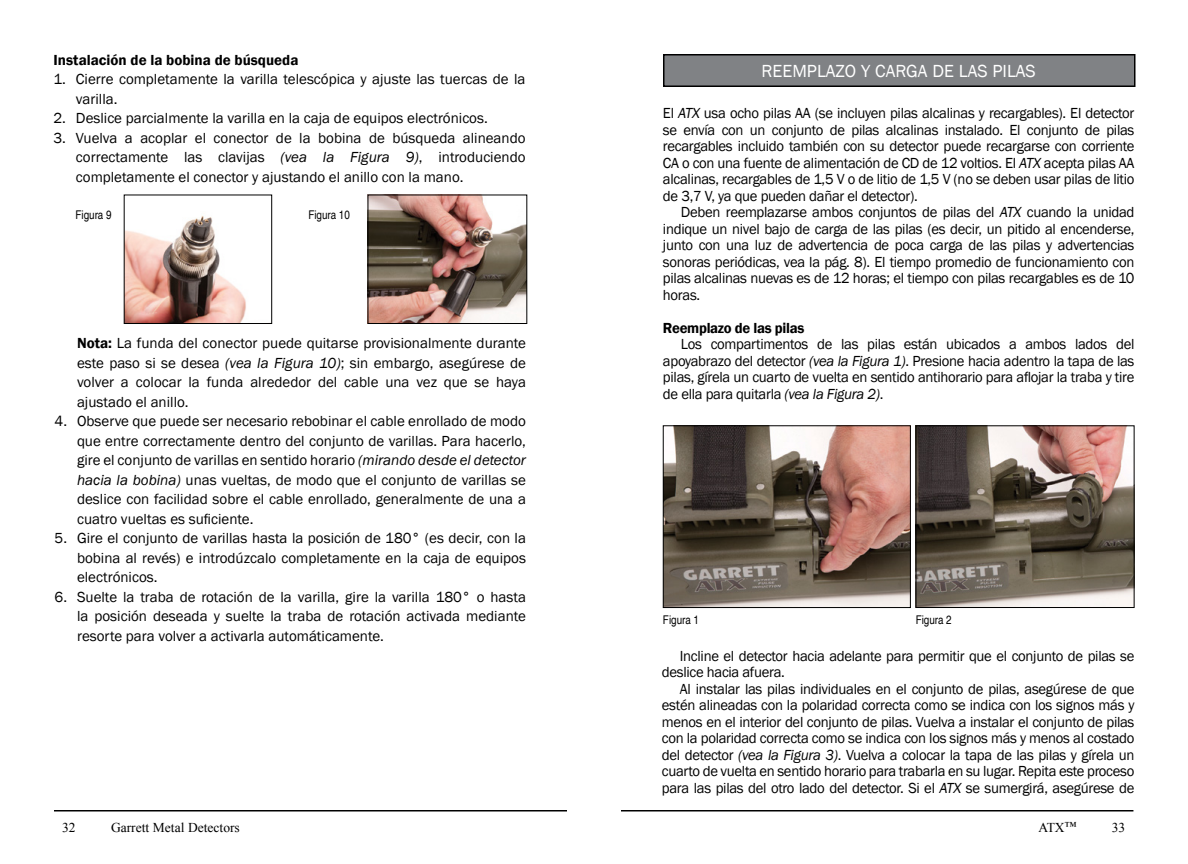
<style>
.page{position:relative;width:1188px;height:864px;background:#fff}
.page>*{position:absolute;margin:0;border:0;box-sizing:border-box;transform-origin:0 0}
.t1{font:18px "Franklin Gothic";color:#fff}
.t2{font:15px/16.5px "Franklin Gothic";letter-spacing:-.015em;color:#000;text-align:justify}
.t3{font:600 15px "Franklin Gothic";color:#000}
.t4{font:600 15px "Franklin Gothic";letter-spacing:-.02em;color:#000}
.t5{font:13.5px "Times New Roman";color:#000}
.t6{font:12px "Sans Narrow";color:#000}
.s1{font-style:italic}
.s2{font-weight:600}
.s3{font-size:12px}
</style>
<div class="page">
<hr style="left:621px;top:810px;width:512px;height:2px;background:#000">
<hr style="left:54px;top:810px;width:513px;height:2px;background:#000">
<img style="left:370px;top:197px;width:155px;height:125px">
<div style="left:368px;top:195px;width:159px;height:129px;border:1px solid #000"></div>
<img style="left:126px;top:215px;width:120px;height:107px">
<div style="left:124px;top:195px;width:148px;height:129px;border:1px solid #000"></div>
<div style="left:664px;top:55px;width:471px;height:31px;background:#808285"></div>
<div style="left:663px;top:54px;width:473px;height:33px;border:2px solid #000"></div>
<img style="left:665px;top:428px;width:244px;height:178px">
<div style="left:663px;top:426px;width:248px;height:182px;border:1px solid #000"></div>
<img style="left:918px;top:428px;width:214px;height:178px">
<div style="left:916px;top:426px;width:218px;height:182px;border:1px solid #000"></div>
<p class="t3" style="left:53px;top:50px;width:247px">Instalación de la bobina de búsqueda</p>
<p class="t2" style="left:53px;top:71px;width:474px">1. Cierre completamente la varilla telescópica y ajuste las tuercas de la</p>
<p class="t2" style="left:76px;top:91px;width:41px">varilla.</p>
<p class="t2" style="left:53px;top:110px;width:434px">2.Deslice parcialmente la varilla en la caja de equipos electrónicos.</p>
<p class="t2" style="left:76px;top:128px;width:451px;line-height:19.5px;text-indent:-22px">3. Vuelva a acoplar el conector de la bobina de búsqueda alineando correctamente las clavijas <span class="s1">(vea la Figura 9)</span>, introduciendo completamente el conector y ajustando el anillo con la mano.</p>
<p class="t6" style="left:308px;top:208px;width:43px">Figura 10</p>
<p class="t6" style="left:76px;top:208px;width:38px">Figura 9</p>
<p class="t2" style="left:77px;top:334px;width:450px;line-height:19.5px"><span class="s2">Nota:</span> La funda del conector puede quitarse provisionalmente durante este paso si se desea <span class="s1">(vea la Figura 10)</span>; sin embargo, asegúrese de volver a colocar la funda alrededor del cable una vez que se haya ajustado el anillo.</p>
<p class="t2" style="left:55px;top:413px;width:473px">4. Observe que puede ser necesario rebobinar el cable enrollado de modo</p>
<p class="t2" style="left:77px;top:433px;width:450px">que entre correctamente dentro del conjunto de varillas. Para hacerlo,</p>
<p class="t2" style="left:77px;top:452px;width:450px">gire el conjunto de varillas en sentido horario <span class="s1">(mirando desde el detector</span></p>
<p class="t2" style="left:77px;top:472px;width:450px"><span class="s1">hacia la bobina)</span> unas vueltas, de modo que el conjunto de varillas se</p>
<p class="t2" style="left:77px;top:491px;width:450px">deslice con facilidad sobre el cable enrollado, generalmente de una a</p>
<p class="t2" style="left:77px;top:511px;width:178px">cuatro vueltas es suficiente.</p>
<p class="t2" style="left:55px;top:530px;width:473px">5.G ire el conjunto de varillas hasta la posición de 180° (es decir, con la</p>
<p class="t2" style="left:77px;top:550px;width:450px">bobina al revés) e introdúzcalo completamente en la caja de equipos</p>
<p class="t2" style="left:77px;top:569px;width:80px">electrónicos.</p>
<p class="t2" style="left:77px;top:587px;width:450px;line-height:19.5px;text-indent:-22px">6. Suelte la traba de rotación de la varilla, gire la varilla 180° o hasta la posición deseada y suelte la traba de rotación activada mediante resorte para volver a activarla automáticamente.</p>
<p class="t1" style="left:762px;top:60px;width:276px">REEMPLAZO Y CARGA DE LAS PILAS</p>
<p class="t2" style="left:663px;top:105px;width:473px;text-align:left">El <span class="s1">ATX</span> usa ocho pilas AA (se incluyen pilas alcalinas y recargables). El detector se envía con un conjunto de pilas alcalinas instalado. El conjunto de pilas recargables incluido también con su detector puede recargarse con corriente CA o con una fuente de alimentación de CD de 12 voltios. El <span class="s1">ATX</span> acepta pilas AA alcalinas, recargables de 1,5 V o de litio de 1,5 V (no se deben usar pilas de litio de 3,7 V, ya que pueden dañar el detector).<br>Deben reemplazarse ambos conjuntos de pilas del <span class="s1">ATX</span></p>
<p class="t2" style="left:663px;top:204px;width:473px;text-indent:364px">cuando la unidad indique un nivel bajo de carga de las pilas (es decir, un pitido al encenderse, junto con una luz de advertencia de poca carga de las pilas y advertencias sonoras periódicas, vea la pág. 8). El tiempo promedio de funcionamiento con pilas alcalinas nuevas es de 12 horas; el tiempo con pilas recargables es de 10 horas.</p>
<p class="t4" style="left:663px;top:318px;width:143px">Reemplazo de las pilas</p>
<p class="t2" style="left:663px;top:336px;width:473px;text-indent:18px">Los compartimentos de las pilas están ubicados a ambos lados del apoyabrazo del detector <span class="s1">(vea la Figura 1)</span>. Presione hacia adentro la tapa de las pilas, gírela un cuarto de vuelta en sentido antihorario para aflojar la traba y tire de ella para quitarla <span class="s1">(vea la Figura 2)</span>.</p>
<p class="t6" style="left:663px;top:613px;width:38px">Figura 1</p>
<p class="t6" style="left:916px;top:613px;width:38px">Figura 2</p>
<p class="t2" style="left:662px;top:648px;width:474px">I ncline el detector hacia adelante para permitir que el conjunto de pilas se deslice hacia afuera.</p>
<p class="t2" style="left:662px;top:681px;width:474px;text-indent:18px">Al instalar las pilas individuales en el conjunto de pilas, asegúrese de que estén alineadas con la polaridad correcta como se indica con los signos más y menos en el interior del conjunto de pilas. Vuelva a instalar el conjunto de pilas con la polaridad correcta como se indica con los signos más y menos al costado del detector <span class="s1">(vea la Figura 3)</span>. Vuelva a colocar la tapa de las pilas y gírela un cuarto de vuelta en sentido horario para trabarla en su lugar. Repita este proceso para las pilas del otro lado del detector. Si el <span class="s1">ATX</span> se sumergirá, asegúrese de</p>
<p class="t5" style="left:62px;top:819px;width:15px">32</p>
<p class="t5" style="left:111px;top:819px;width:130px">Garrett Metal Detectors</p>
<p class="t5" style="left:1038px;top:818px;width:40px">ATX<span class="s3">™</span></p>
<p class="t5" style="left:1112px;top:818px;width:15px">33</p>
</div>
